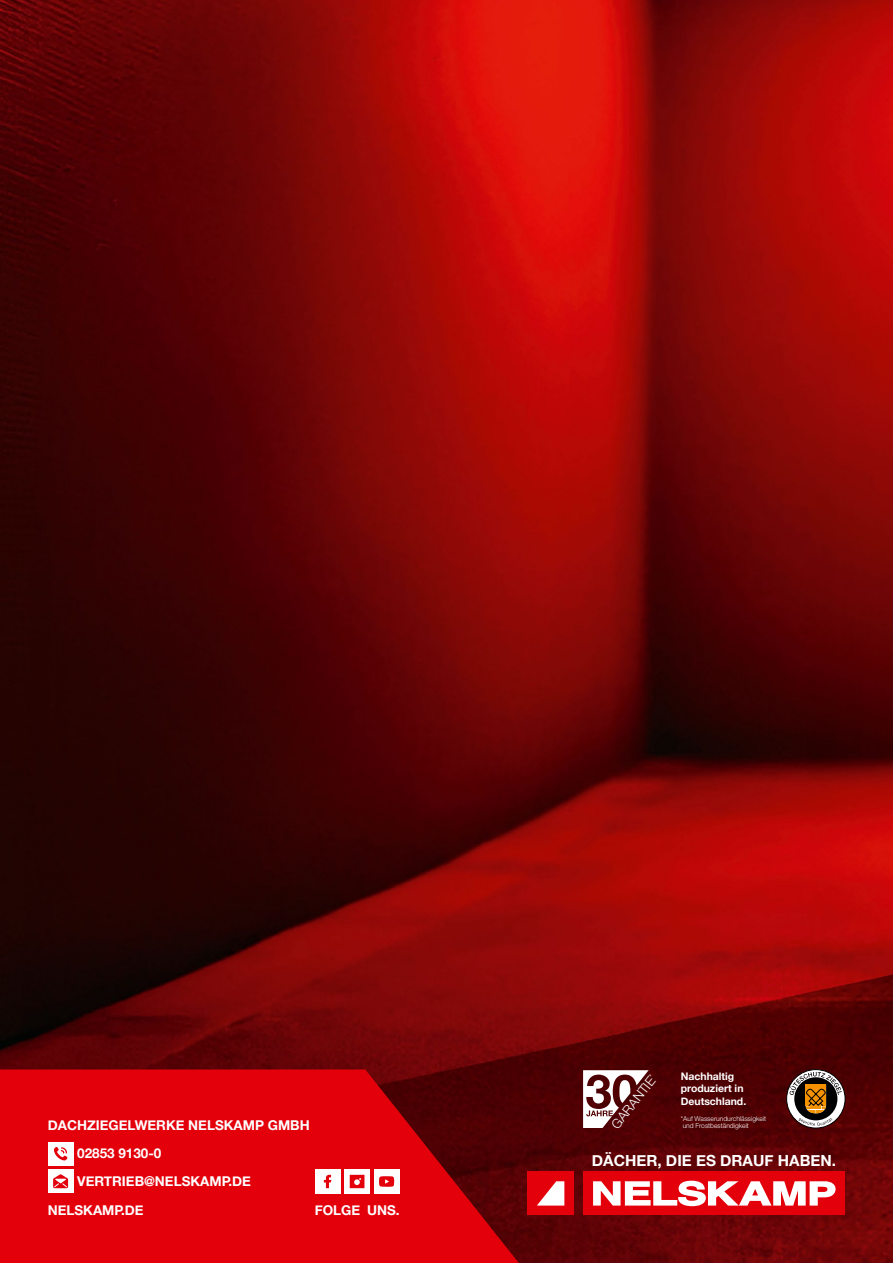
<style>
.page{position:relative;width:893px;height:1263px;background:#fff}
.page>*{position:absolute;margin:0;border:0;box-sizing:border-box;transform-origin:0 0}
.t1{font:700 15.3px "Helvetica Neue";color:#fff}
.t2{font:700 13.5px/27.6px "Helvetica Neue";color:#fff}
.t3{font:300 13.05px "Helvetica Neue";color:#fff}
.t4{font:700 10.35px/12.5px "Helvetica Neue";color:#fff}
.t5{font:300 6.75px/6.8px "Helvetica Neue";color:#fff}
</style>
<div class="page">
<img style="left:0;top:0;width:893px;height:1263px">
<svg style="left:0;top:1069px;width:519px;height:194px;background:#cc000a"></svg>
<div style="left:315px;top:1169px;width:26px;height:24px;background:#fff"></div>
<svg style="left:324px;top:1175px;width:8px;height:13px"></svg>
<svg style="left:344px;top:1169px;width:26px;height:24px"></svg>
<svg style="left:350px;top:1175px;width:14px;height:13px"></svg>
<div style="left:374px;top:1169px;width:26px;height:24px;background:#fff"></div>
<svg style="left:379px;top:1176px;width:15px;height:11px"></svg>
<div style="left:527px;top:1172px;width:47px;height:43px;background:#e3000b"></div>
<svg style="left:537px;top:1181px;width:27px;height:24px"></svg>
<div style="left:583px;top:1172px;width:262px;height:43px;background:#e3000b"></div>
<svg style="left:593px;top:1181px;width:243px;height:25px"></svg>
<div style="left:48px;top:1142px;width:25px;height:23px;background:#fff"></div>
<svg style="left:54px;top:1147px;width:13px;height:13px"></svg>
<div style="left:48px;top:1169px;width:25px;height:24px;background:#fff"></div>
<svg style="left:53px;top:1174px;width:15px;height:14px"></svg>
<svg style="left:583px;top:1070px;width:66px;height:58px"></svg>
<div style="left:786px;top:1069px;width:59px;height:59px;border:1px solid #000;border-radius:50%"></div>
<svg style="left:789px;top:1072px;width:53px;height:54px"></svg>
<p class="t2" style="left:77px;top:1112px;width:234px;text-indent:-29px">DACHZIEGELWERKE NELSKAMP GMBH<br>02853 9130-0<br>VERTRIEB@NELSKAMP.DE</p>
<p class="t2" style="left:48px;top:1196px;width:97px">NELSKAMP.DE</p>
<p class="t2" style="left:315px;top:1196px;width:86px">FOLGE UNS.</p>
<p class="t3" style="left:606px;top:1120px;width:66px;rotate:-52deg">GARANTIE<sup>*</sup></p>
<p class="t4" style="left:681px;top:1070px;width:67px">Nachhaltig produziert in<br>Deutschland.</p>
<p class="t5" style="left:681px;top:1115px;width:87px">*Auf Wasserundurchlässigkeit und Frostbeständigkeit</p>
<p class="t1" style="left:592px;top:1149px;width:246px">DÄCHER, DIE ES DRAUF HABEN.</p>
</div>
